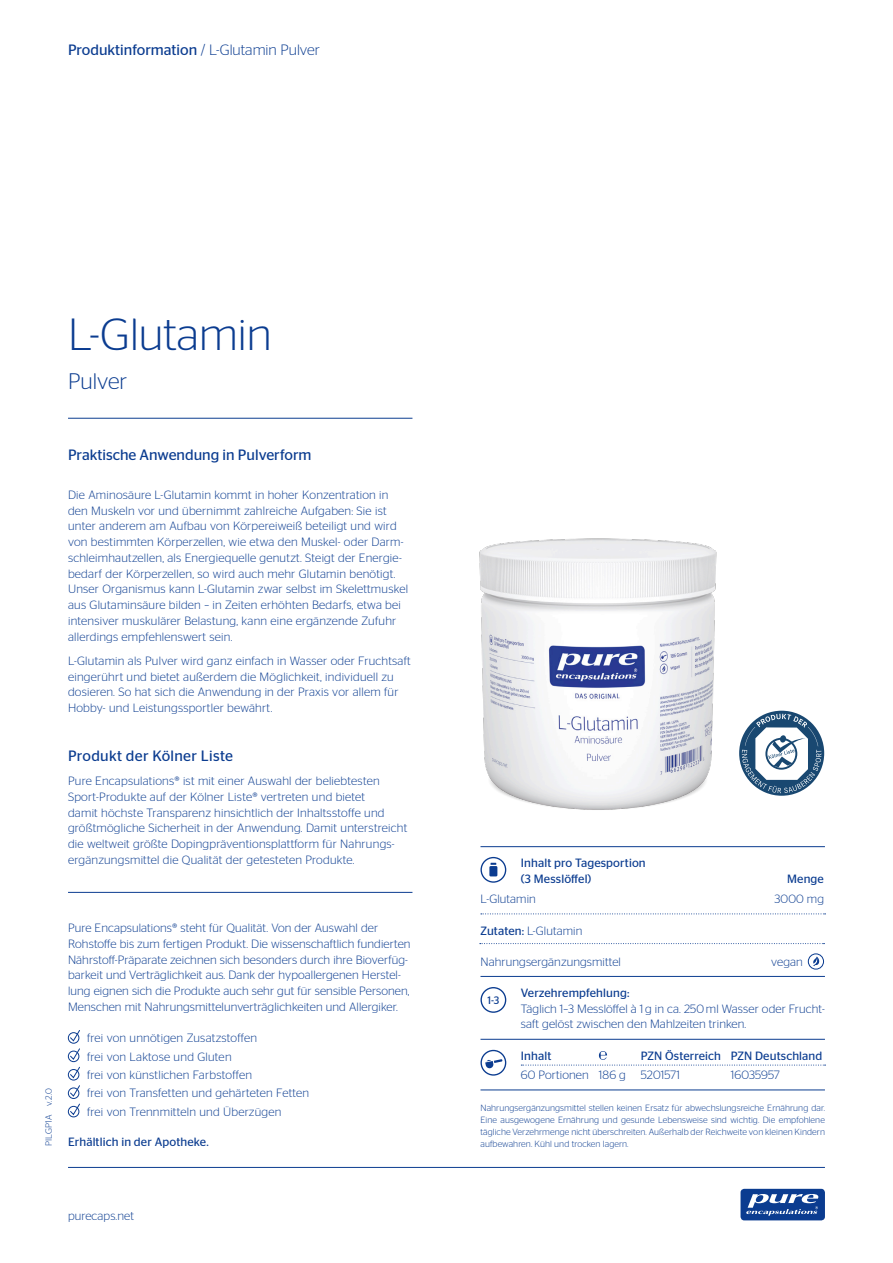
<style>
.page{position:relative;width:893px;height:1263px;background:#fff}
.page>*{position:absolute;margin:0;border:0;box-sizing:border-box;transform-origin:0 0}
.t1{font:300 45px "Stag Sans";color:#0b3c90}
.t2{font:300 22.5px "Stag Sans";color:#0b3c90}
.t3{font:15px "Stag Sans";color:#0b3c90}
.t4{font:15px "Stag Sans";letter-spacing:.02em;color:#0b3c90}
.t5{font:300 12px/15.8px "Stag Sans";letter-spacing:.02em;color:#0b3c90}
.t6{font:12px/15.8px "Stag Sans";letter-spacing:.01em;color:#0b3c90}
.t7{font:10.8px "Stag Sans";color:#0b3c90}
.t8{font:300 9px/12px "Stag Sans";letter-spacing:.01em;color:#0b3c90;text-align:justify}
.s1{font-weight:300}
.s2{font-weight:400}
</style>
<div class="page">
<hr style="left:68px;top:1167px;width:757px;height:1px;background:#0b3c90">
<div style="left:740px;top:1189px;width:85px;height:31px;background:#0b3c90;border-radius:4px"></div>
<svg style="left:746px;top:1194px;width:73px;height:22px"></svg>
<svg style="left:808px;top:953px;width:16px;height:17px"></svg>
<hr style="left:480px;top:846px;width:345px;height:1px;background:#0b3c90">
<hr style="left:480px;top:976px;width:345px;height:1px;background:#0b3c90">
<hr style="left:480px;top:1039px;width:345px;height:1px;background:#0b3c90">
<svg style="left:480px;top:857px;width:26px;height:26px"></svg>
<hr style="left:480px;top:1089px;width:345px;height:1px;background:#0b3c90">
<svg style="left:521px;top:1051px;width:305px;height:15px"></svg>
<svg style="left:481px;top:913px;width:345px;height:1px"></svg>
<svg style="left:480px;top:943px;width:344px;height:1px"></svg>
<hr style="left:68px;top:418px;width:344px;height:1px;background:#0b3c90">
<svg style="left:480px;top:1050px;width:26px;height:26px"></svg>
<img style="left:479px;top:538px;width:238px;height:272px">
<svg style="left:739px;top:711px;width:85px;height:85px"></svg>
<svg style="left:480px;top:987px;width:26px;height:26px"></svg>
<div style="left:68px;top:1087px;width:11px;height:12px;border:1px solid #0b3c90;border-radius:50%"></div>
<svg style="left:70px;top:1085px;width:10px;height:12px"></svg>
<div style="left:68px;top:1051px;width:11px;height:11px;border:1px solid #0b3c90;border-radius:50%"></div>
<svg style="left:70px;top:1048px;width:10px;height:12px"></svg>
<div style="left:68px;top:1069px;width:11px;height:11px;border:1px solid #0b3c90;border-radius:50%"></div>
<svg style="left:70px;top:1066px;width:10px;height:12px"></svg>
<div style="left:68px;top:1106px;width:11px;height:11px;border:1px solid #0b3c90;border-radius:50%"></div>
<svg style="left:70px;top:1103px;width:10px;height:12px"></svg>
<div style="left:68px;top:1032px;width:11px;height:11px;border:1px solid #0b3c90;border-radius:50%"></div>
<svg style="left:70px;top:1030px;width:10px;height:12px"></svg>
<hr style="left:68px;top:892px;width:344px;height:1px;background:#0b3c90">
<p class="t3" style="left:68px;top:41px;width:253px">Produktinformation <span class="s1">/ L-Glutamin Pulver</span></p>
<h1 class="t1" style="left:68px;top:309px;width:205px">L-Glutamin</h1>
<h2 class="t2" style="left:68px;top:369px;width:61px">Pulver</h2>
<p class="t3" style="left:68px;top:446px;width:245px">Praktische Anwendung in Pulverform</p>
<p class="t5" style="left:68px;top:487px;width:342px">Die Aminosäure L-Glutamin kommt in hoher Konzentration in den Muskeln vor und übernimmt zahlreiche Aufgaben: Sie ist unter anderem am Aufbau von Körpereiweiß beteiligt und wird von bestimmten Körperzellen, wie etwa den Muskel- oder Darm&shy;schleimhautzellen, als Energiequelle genutzt. Steigt der Energie&shy;bedarf der Körperzellen, so wird auch mehr Glutamin benötigt.<br>Unser Organismus kann L-Glutamin zwar selbst im Skelettmuskel aus Glutaminsäure bilden – in Zeiten erhöhten Bedarfs, etwa bei intensiver muskulärer Belastung, kann eine ergänzende Zufuhr allerdings empfehlenswert sein.</p>
<p class="t5" style="left:68px;top:653px;width:344px">L-Glutamin als Pulver wird ganz einfach in Wasser oder Fruchtsaft eingerührt und bietet außerdem die Möglichkeit, individuell zu dosieren. So hat sich die Anwendung in der Praxis vor allem für Hobby- und Leistungssportler bewährt.</p>
<p class="t4" style="left:68px;top:747px;width:167px">Produkt der Kölner Liste</p>
<p class="t5" style="left:68px;top:773px;width:341px">Pure Encapsulations® ist mit einer Auswahl der beliebtesten Sport-Produkte auf der Kölner Liste® vertreten und bietet<br>damit höchste Transparenz hinsichtlich der Inhaltsstoffe und größtmögliche Sicherheit in der Anwendung. Damit unterstreicht die weltweit größte Dopingpräventionsplattform für Nahrungs&shy;ergänzungsmittel die Qualität der getesteten Produkte.</p>
<p class="t8" style="left:43px;top:1146px;width:59px;rotate:-90deg">PILGP1A v.2.0</p>
<p class="t5" style="left:68px;top:920px;width:344px">Pure Encapsulations® steht für Qualität. Von der Auswahl der Rohstoffe bis zum fertigen Produkt. Die wissenschaftlich fundierten Nährstoff-Präparate zeichnen sich besonders durch ihre Bioverfüg&shy;barkeit und Verträglichkeit aus. Dank der hypoallergenen Herstel&shy;lung eignen sich die Produkte auch sehr gut für sensible Personen, Menschen mit Nahrungsmittelunverträglichkeiten und Allergiker.</p>
<p class="t5" style="left:87px;top:1028px;width:224px;line-height:18.5px">frei von unnötigen Zusatzstoffen<br>frei von Laktose und Gluten<br>frei von künstlichen Farbstoffen<br>frei von Transfetten und gehärteten Fetten frei von Trennmitteln und Überzügen</p>
<p class="t6" style="left:68px;top:1134px;width:142px">Erhältlich in der Apotheke.</p>
<p class="t5" style="left:68px;top:1208px;width:67px">purecaps.net</p>
<p class="t6" style="left:521px;top:855px;width:126px">Inhalt pro Tagesportion (3 Messlöffel)</p>
<p class="t6" style="left:787px;top:871px;width:38px">Menge</p>
<p class="t5" style="left:480px;top:891px;width:57px">L-Glutamin</p>
<p class="t5" style="left:774px;top:891px;width:51px">3000 mg</p>
<p class="t5" style="left:480px;top:922px;width:103px"><span class="s2">Zutaten:</span> L-Glutamin</p>
<p class="t5" style="left:480px;top:954px;width:142px">Nahrungsergänzungsmittel</p>
<p class="t5" style="left:771px;top:954px;width:33px">vegan</p>
<p class="t6" style="left:521px;top:985px;width:110px">Verzehrempfehlung:</p>
<p class="t5" style="left:521px;top:1000px;width:305px">Täglich 1–3 Messlöffel à 1 g in ca. 250 ml Wasser oder Frucht&shy;saft gelöst zwischen den Mahlzeiten trinken.</p>
<p class="t7" style="left:487px;top:994px;width:14px">1-3</p>
<p class="t6" style="left:521px;top:1048px;width:32px">Inhalt</p>
<p class="t6" style="left:641px;top:1048px;width:183px">PZN Österreich PZN Deutschland</p>
<p class="t5" style="left:521px;top:1067px;width:160px">60 Portionen 186 g 5201571</p>
<p class="t5" style="left:731px;top:1067px;width:50px">16035957</p>
<p class="t8" style="left:480px;top:1101px;width:346px">Nahrungsergänzungsmittel stellen keinen Ersatz für abwechslungsreiche Ernährung dar.<br>Eine ausgewogene Ernährung und gesunde Lebensweise sind wichtig. Die empfohlene tägliche Verzehrmenge nicht überschreiten. Außerhalb der Reichweite von kleinen Kindern aufbewahren. Kühl und trocken lagern.</p>
</div>
